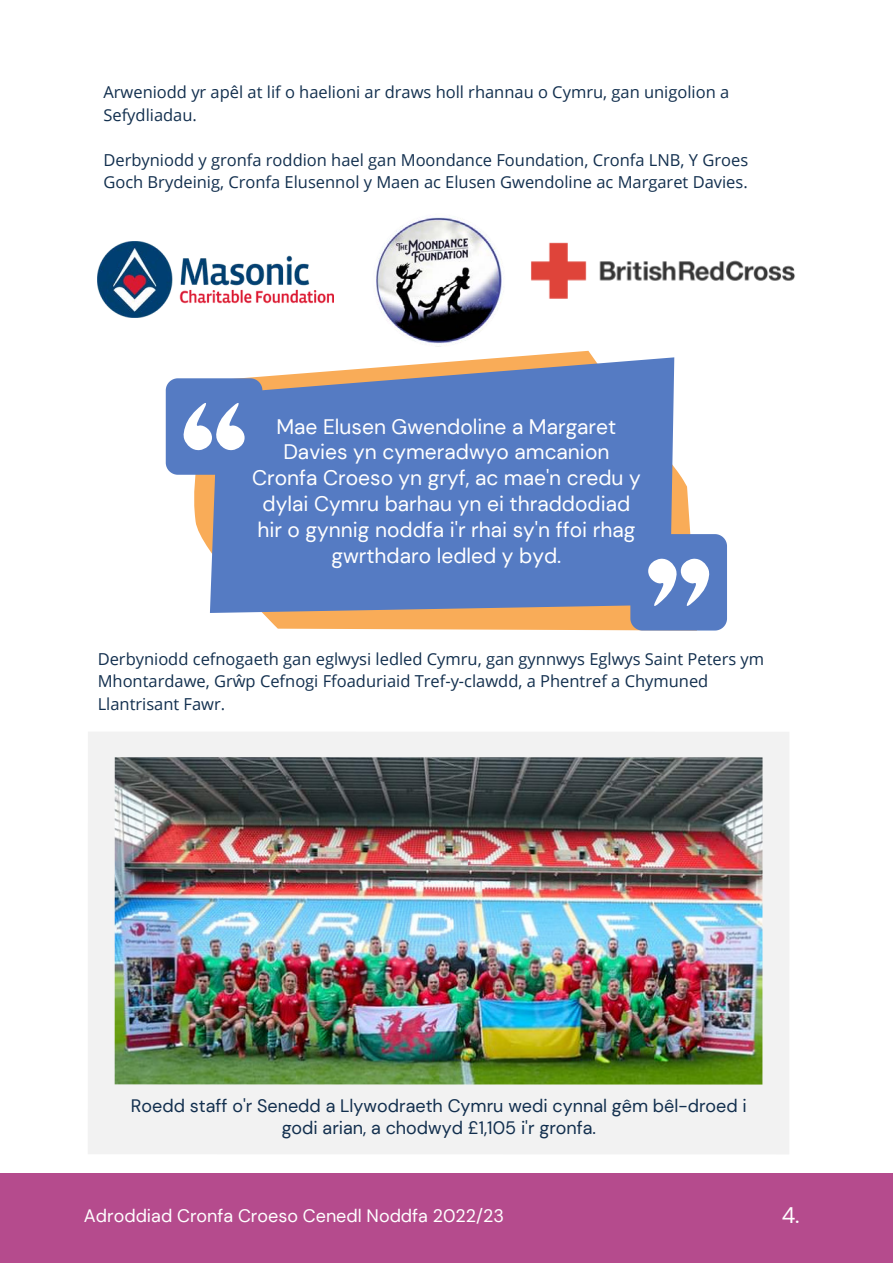
<style>
.page{position:relative;width:893px;height:1264px;background:#fff}
.page>*{position:absolute;margin:0;border:0;box-sizing:border-box;transform-origin:0 0}
.t1{font:22.5px "DM Sans";color:#fff}
.t2{font:21px/25.8px "DM Sans";color:#fff;text-align:center}
.t3{font:18px/21.3px "DM Sans";color:#122f4e;text-align:center}
.t4{font:18px "DM Sans";color:#fff}
.t5{font:16.5px/22.5px "Open Sans";color:#122f4e}
</style>
<div class="page">
<div style="left:0;top:1173px;width:892px;height:89px;background:#b54b8d"></div>
<img style="left:376px;top:217px;width:126px;height:130px">
<svg style="left:194px;top:351px;width:497px;height:279px"></svg>
<svg style="left:210px;top:357px;width:464px;height:256px;background:#6482bf"></svg>
<svg style="left:166px;top:378px;width:96px;height:97px"></svg>
<svg style="left:630px;top:534px;width:97px;height:96px"></svg>
<img style="left:98px;top:242px;width:236px;height:75px">
<img style="left:531px;top:242px;width:264px;height:57px">
<img style="left:88px;top:732px;width:701px;height:422px">
<p class="t5" style="left:103px;top:81px;width:627px">Arweniodd yr apêl at lif o haelioni ar draws holl rhannau o Cymru, gan unigolion a<br>Sefydliadau.</p>
<p class="t5" style="left:103px;top:148px;width:646px">Derbyniodd y gronfa roddion hael gan Moondance Foundation, Cronfa LNB, Y Groes<br>Goch Brydeinig, Cronfa Elusennol y Maen ac Elusen Gwendoline ac Margaret Davies.</p>
<p class="t2" style="left:252px;top:413px;width:390px">Mae Elusen Gwendoline a Margaret Davies yn cymeradwyo amcanion Cronfa Croeso yn gryf, ac mae'n credu y dylai Cymru barhau yn ei thraddodiad hir o gynnig noddfa i'r rhai sy'n ffoi rhag gwrthdaro ledled y byd.</p>
<p class="t5" style="left:98px;top:647px;width:668px">Derbyniodd cefnogaeth gan eglwysi ledled Cymru, gan gynnwys Eglwys Saint Peters ym<br>Mhontardawe, Grŵp Cefnogi Ffoaduriaid Tref-y-clawdd, a Phentref a Chymuned<br>Llantrisant Fawr.</p>
<p class="t3" style="left:131px;top:1095px;width:617px">Roedd staff o'r Senedd a Llywodraeth Cymru wedi cynnal gêm bêl-droed i godi arian, a chodwyd £1,105 i'r gronfa.</p>
<p class="t4" style="left:84px;top:1203px;width:421px">Adroddiad Cronfa Croeso Cenedl Noddfa 2022/23</p>
<h1 class="t1" style="left:781px;top:1200px;width:19px">4.</h1>
</div>
